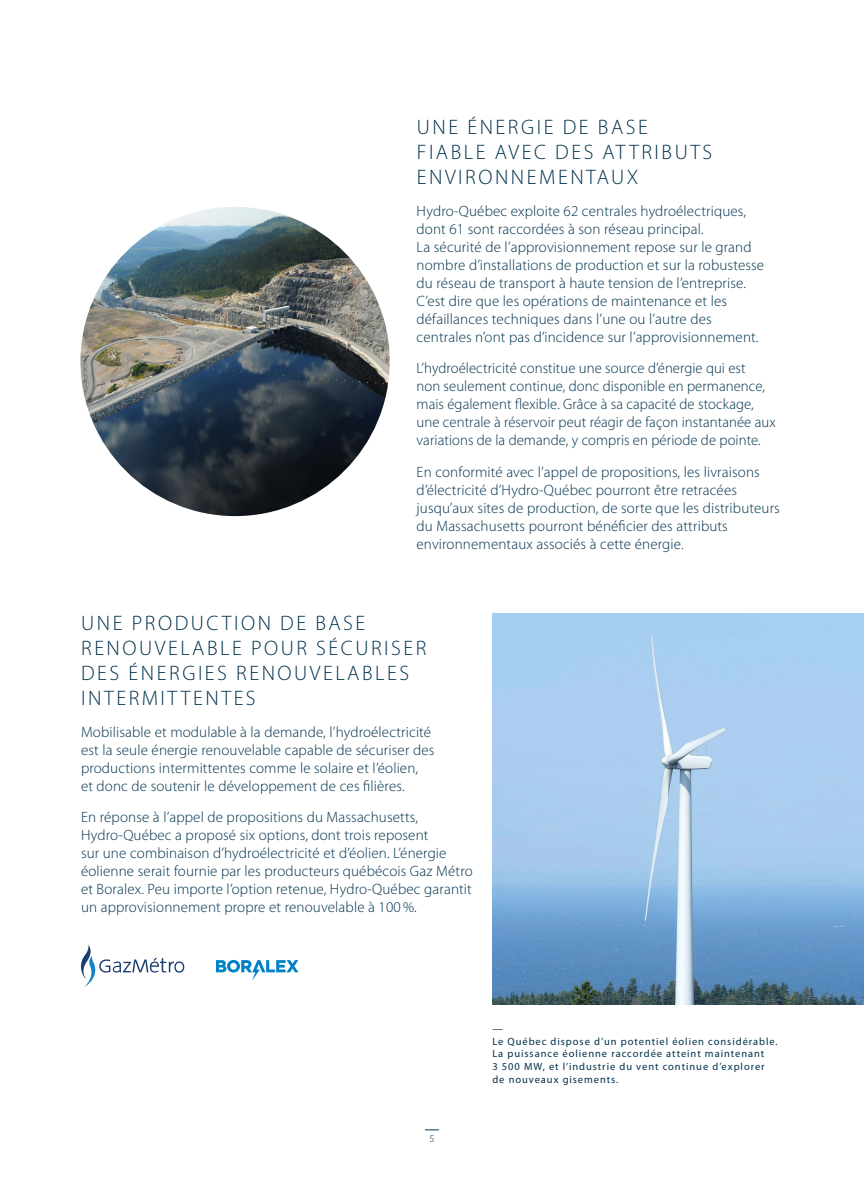
<style>
.page{position:relative;width:864px;height:1188px;background:#fff}
.page>*{position:absolute;margin:0;border:0;box-sizing:border-box;transform-origin:0 0}
.t1{font:300 21px/25.2px "Myriad Pro";letter-spacing:.12em;color:#00314d}
.t2{font:300 15px/18px "Myriad Pro";letter-spacing:.01em;color:#00314d}
.t3{font:10.5px/12.6px "Myriad Pro";letter-spacing:.09em;color:#00314d}
.t4{font:300 10.5px "Myriad Pro";color:#00314d}
</style>
<div class="page">
<svg style="left:425px;top:1130px;width:14px;height:1px"></svg>
<img style="left:492px;top:614px;width:372px;height:390px">
<img style="left:80px;top:207px;width:310px;height:309px;border-radius:155px">
<svg style="left:80px;top:945px;width:104px;height:42px"></svg>
<svg style="left:216px;top:960px;width:83px;height:21px"></svg>
<h1 class="t1" style="left:417px;top:114px;width:297px">UNE ÉNERGIE DE BASE<br>FIABLE AVEC DES ATTRIBUTS<br>ENVIRONNEMENTAUX</h1>
<p class="t2" style="left:417px;top:202px;width:349px">Hydro-Québec exploite 62 centrales hydroélectriques, dont 61 sont raccordées à son réseau principal.<br>La sécurité de l’approvisionnement repose sur le grand nombre d’installations de production et sur la robustesse du réseau de transport à haute tension de l’entreprise.<br>C’est dire que les opérations de maintenance et les défaillances techniques dans l’une ou l’autre des centrales n’ont pas d’incidence sur l’approvisionnement.</p>
<p class="t2" style="left:417px;top:359px;width:361px">L’hydroélectricité constitue une source d’énergie qui est<br>non seulement continue, donc disponible en permanence, mais également flexible. Grâce à sa capacité de stockage, une centrale à réservoir peut réagir de façon instantanée aux variations de la demande, y compris en période de pointe.</p>
<p class="t2" style="left:417px;top:463px;width:365px">En conformité avec l’appel de propositions, les livraisons d’électricité d’Hydro-Québec pourront être retracées jusqu’aux sites de production, de sorte que les distributeurs du Massachusetts pourront bénéficier des attributs environnementaux associés à cette énergie.</p>
<h1 class="t1" style="left:81px;top:610px;width:347px">UNE PRODUCTION DE BASE<br>RENOUVELABLE POUR SÉCURISER<br>DES ÉNERGIES RENOUVELABLES<br>INTERMITTENTES</h1>
<p class="t2" style="left:81px;top:723px;width:355px">Mobilisable et modulable à la demande, l’hydroélectricité est la seule énergie renouvelable capable de sécuriser des productions intermittentes comme le solaire et l’éolien,<br>et donc de soutenir le développement de ces filières.</p>
<p class="t2" style="left:81px;top:808px;width:393px">En réponse à l’appel de propositions du Massachusetts, Hydro-Québec a proposé six options, dont trois reposent<br>sur une combinaison d’hydroélectricité et d’éolien. L’énergie éolienne serait fournie par les producteurs québécois Gaz Métro et Boralex. Peu importe l’option retenue, Hydro-Québec garantit un approvisionnement propre et renouvelable à 100%.</p>
<p class="t4" style="left:429px;top:1133px;width:7px">5</p>
<p class="t3" style="left:492px;top:1023px;width:287px">—<br>Le Québec dispose d’un potentiel éolien considérable.<br>La puissance éolienne raccordée atteint maintenant<br>3 500 MW, et l’industrie du vent continue d’explorer de nouveaux gisements.</p>
</div>
